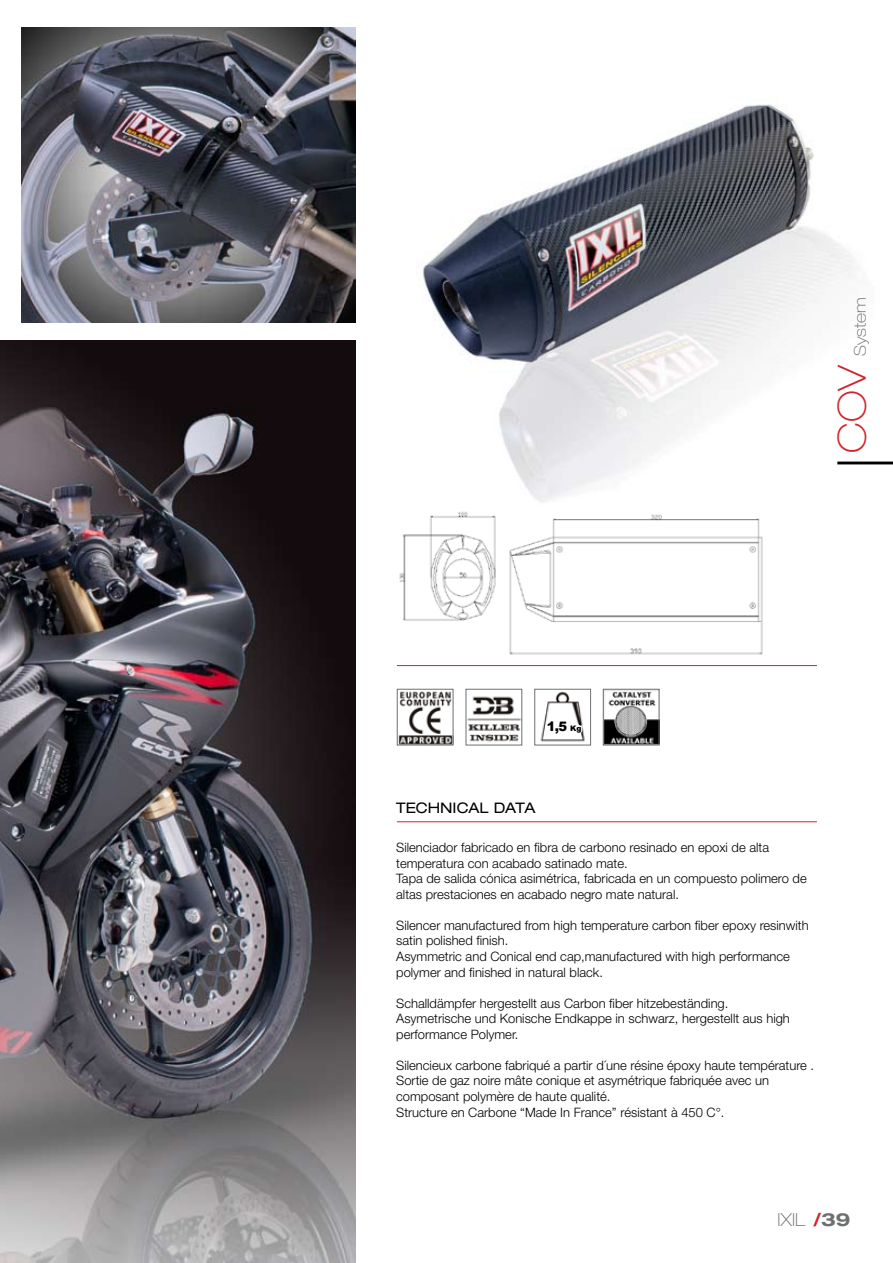
<style>
.page{position:relative;width:893px;height:1263px;background:#fff}
.page>*{position:absolute;margin:0;border:0;box-sizing:border-box;transform-origin:0 0}
.t1{font:100 expanded 38.85px "Helvetica Neue LT Pro";color:#d2232a}
.t2{font:100 expanded 18px "Helvetica Neue LT Pro";color:#6d6f71}
.t3{font:100 expanded 16.2px "Helvetica Neue LT Pro";color:#6d6f71}
.t4{font:expanded 14.55px "Helvetica Neue LT Pro";color:#000}
.t5{font:900 13.05px "Arial";color:#000}
.t6{font:300 12.9px/15.6px "Helvetica Neue";color:#000}
.s1{font-size:7.65px}
.s2{font-weight:700;color:#d2232a}
.s3{font-weight:700}
</style>
<div class="page">
<img style="left:423px;top:104px;width:462px;height:398px">
<img style="left:0;top:340px;width:355px;height:923px">
<hr style="left:397px;top:821px;width:420px;height:1px;background:#d2232a">
<hr style="left:397px;top:665px;width:420px;height:1px;background:#d2232a">
<img style="left:399px;top:511px;width:364px;height:144px">
<img style="left:399px;top:691px;width:52px;height:52px">
<div style="left:397px;top:689px;width:56px;height:56px;border:1px solid #6d6f71"></div>
<img style="left:468px;top:696px;width:52px;height:46px">
<div style="left:466px;top:689px;width:56px;height:56px;border:1px solid #6d6f71"></div>
<img style="left:605px;top:691px;width:52px;height:52px">
<div style="left:603px;top:689px;width:56px;height:56px;border:1px solid #6d6f71"></div>
<img style="left:540px;top:691px;width:45px;height:51px">
<div style="left:534px;top:689px;width:57px;height:56px;border:1px solid #6d6f71"></div>
<svg style="left:546px;top:718px;width:38px;height:18px"></svg>
<hr style="left:837px;top:462px;width:56px;height:2px;background:#000">
<img style="left:22px;top:27px;width:333px;height:296px">
<p class="t3" style="left:851px;top:356px;width:60px;rotate:-90deg">System</p>
<h1 class="t1" style="left:829px;top:453px;width:91px;rotate:-90deg">COV</h1>
<p class="t5" style="left:547px;top:716px;width:36px">1,5 <span class="s1">Kg</span></p>
<p class="t4" style="left:396px;top:800px;width:141px">TECHNICAL DATA</p>
<p class="t6" style="left:396px;top:839px;width:412px">Silenciador fabricado en fibra de carbono resinado en epoxi de alta temperatura con acabado satinado mate.<br>Tapa de salida cónica asimétrica, fabricada en un compuesto polimero de altas prestaciones en acabado negro mate natural.</p>
<p class="t6" style="left:396px;top:917px;width:414px">Silencer manufactured from high temperature carbon fiber epoxy resinwith satin polished finish.<br>Asymmetric and Conical end cap,manufactured with high performance polymer and finished in natural black.</p>
<p class="t6" style="left:396px;top:995px;width:395px">Schalldämpfer hergestellt aus Carbon fiber hitzebeständing.<br>Asymetrische und Konische Endkappe in schwarz, hergestellt aus high performance Polymer.</p>
<p class="t6" style="left:396px;top:1057px;width:419px">Silencieux carbone fabriqué a partir d´une résine époxy haute température .<br>Sortie de gaz noire mâte conique et asymétrique fabriquée avec un composant polymère de haute qualité.<br>Structure en Carbone “Made In France” résistant à 450 C°.</p>
<h2 class="t2" style="left:777px;top:1209px;width:75px">IXIL <span class="s2">/</span><span class="s3">39</span></h2>
</div>
